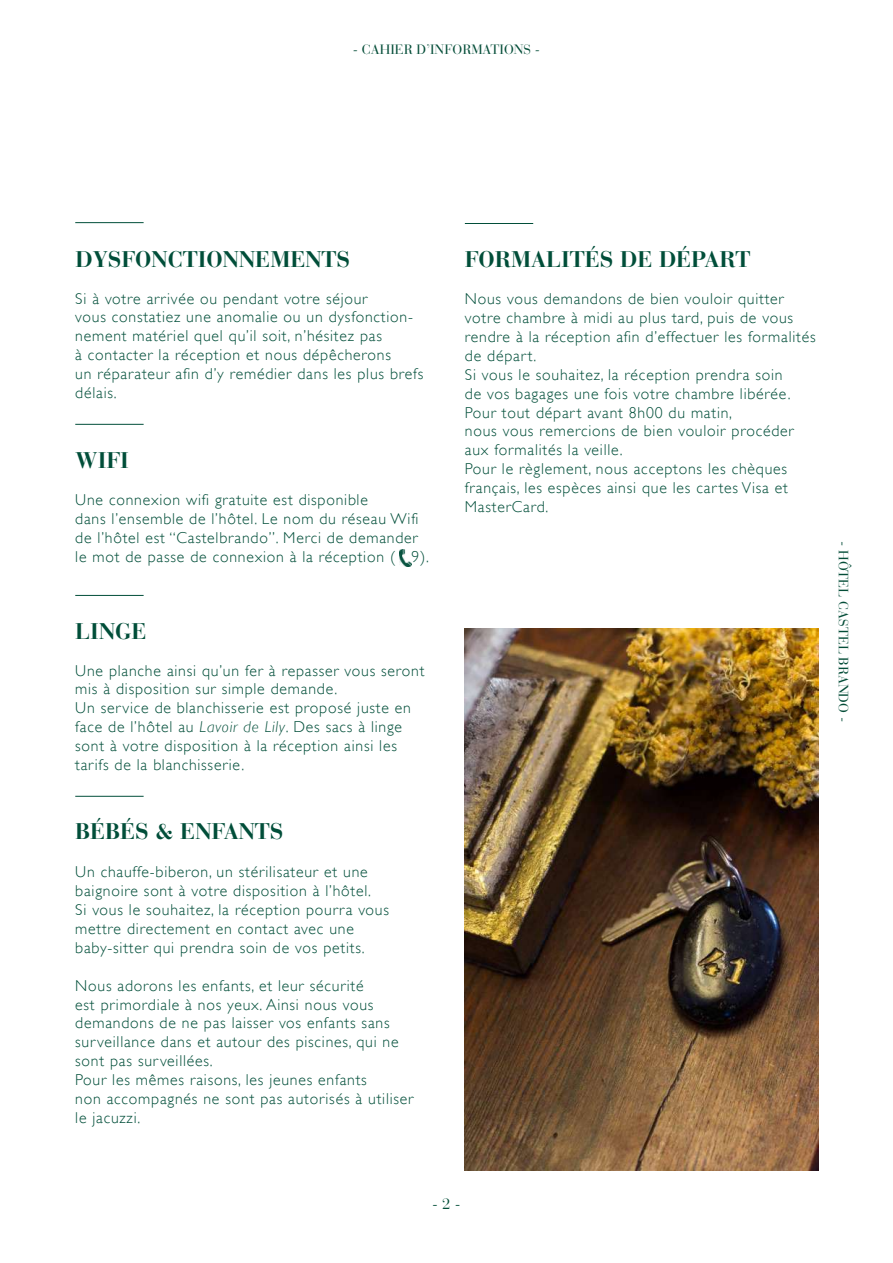
<style>
.page{position:relative;width:893px;height:1263px;background:#fff}
.page>*{position:absolute;margin:0;border:0;box-sizing:border-box;transform-origin:0 0}
.t1{font:700 22.5px "Bauer Bodoni";color:#014e39}
.t2{font:300 15.75px/18.9px "Gill Sans";letter-spacing:.05em;color:#014e39}
.t3{font:15px "Bauer Bodoni";color:#024e38}
.t4{font:13.5px "Bauer Bodoni";color:#044d38}
.s1{font-style:italic}
</style>
<div class="page">
<hr style="left:75px;top:222px;width:69px;height:1px;background:#014e39">
<hr style="left:75px;top:796px;width:69px;height:1px;background:#014e39">
<hr style="left:75px;top:424px;width:69px;height:1px;background:#014e39">
<hr style="left:75px;top:595px;width:69px;height:1px;background:#014e39">
<hr style="left:465px;top:223px;width:68px;height:1px;background:#014e39">
<img style="left:465px;top:629px;width:353px;height:541px">
<img style="left:400px;top:550px;width:12px;height:16px">
<p class="t4" style="left:353px;top:41px;width:189px">- CAHIER D’INFORMATIONS -</p>
<h1 class="t1" style="left:75px;top:245px;width:277px">DYSFONCTIONNEMENTS</h1>
<p class="t2" style="left:75px;top:289px;width:350px">Si à votre arrivée ou pendant votre séjour<br>vous constatiez une anomalie ou un dysfonction&shy;nement matériel quel qu’il soit, n’hésitez pas<br>à contacter la réception et nous dépêcherons<br>un réparateur afin d’y remédier dans les plus brefs délais.</p>
<h1 class="t1" style="left:75px;top:446px;width:55px">WIFI</h1>
<p class="t2" style="left:75px;top:491px;width:355px">Une connexion wifi gratuite est disponible<br>dans l’ensemble de l’hôtel. Le nom du réseau Wifi de l’hôtel est “Castelbrando”. Merci de demander le mot de passe de connexion à la réception ( 9).</p>
<h1 class="t1" style="left:75px;top:617px;width:73px">LINGE</h1>
<p class="t2" style="left:75px;top:661px;width:351px">Une planche ainsi qu’un fer à repasser vous seront mis à disposition sur simple demande.<br>Un service de blanchisserie est proposé juste en face de l’hôtel au <span class="s1">Lavoir de Lily</span>. Des sacs à linge sont à votre disposition à la réception ainsi les tarifs de la blanchisserie.</p>
<h1 class="t1" style="left:75px;top:818px;width:210px">BÉBÉS &amp; ENFANTS</h1>
<p class="t2" style="left:75px;top:862px;width:315px">Un chauffe-biberon, un stérilisateur et une baignoire sont à votre disposition à l’hôtel.<br>Si vous le souhaitez, la réception pourra vous mettre directement en contact avec une baby-sitter qui prendra soin de vos petits.</p>
<p class="t2" style="left:75px;top:976px;width:340px">Nous adorons les enfants, et leur sécurité<br>est primordiale à nos yeux. Ainsi nous vous demandons de ne pas laisser vos enfants sans surveillance dans et autour des piscines, qui ne sont pas surveillées.<br>Pour les mêmes raisons, les jeunes enfants<br>non accompagnés ne sont pas autorisés à utiliser le jacuzzi.</p>
<h1 class="t1" style="left:465px;top:245px;width:287px">FORMALITÉS DE DÉPART</h1>
<p class="t2" style="left:465px;top:289px;width:352px">Nous vous demandons de bien vouloir quitter votre chambre à midi au plus tard, puis de vous rendre à la réception afin d’effectuer les formalités de départ.<br>Si vous le souhaitez, la réception prendra soin<br>de vos bagages une fois votre chambre libérée.<br>Pour tout départ avant 8h00 du matin,<br>nous vous remercions de bien vouloir procéder aux formalités la veille.<br>Pour le règlement, nous acceptons les chèques français, les espèces ainsi que les cartes Visa et MasterCard.</p>
<p class="t4" style="left:852px;top:541px;width:182px;rotate:90deg">- HÔTEL CASTEL BRANDO -</p>
<p class="t3" style="left:432px;top:1195px;width:30px">- 2 -</p>
</div>
